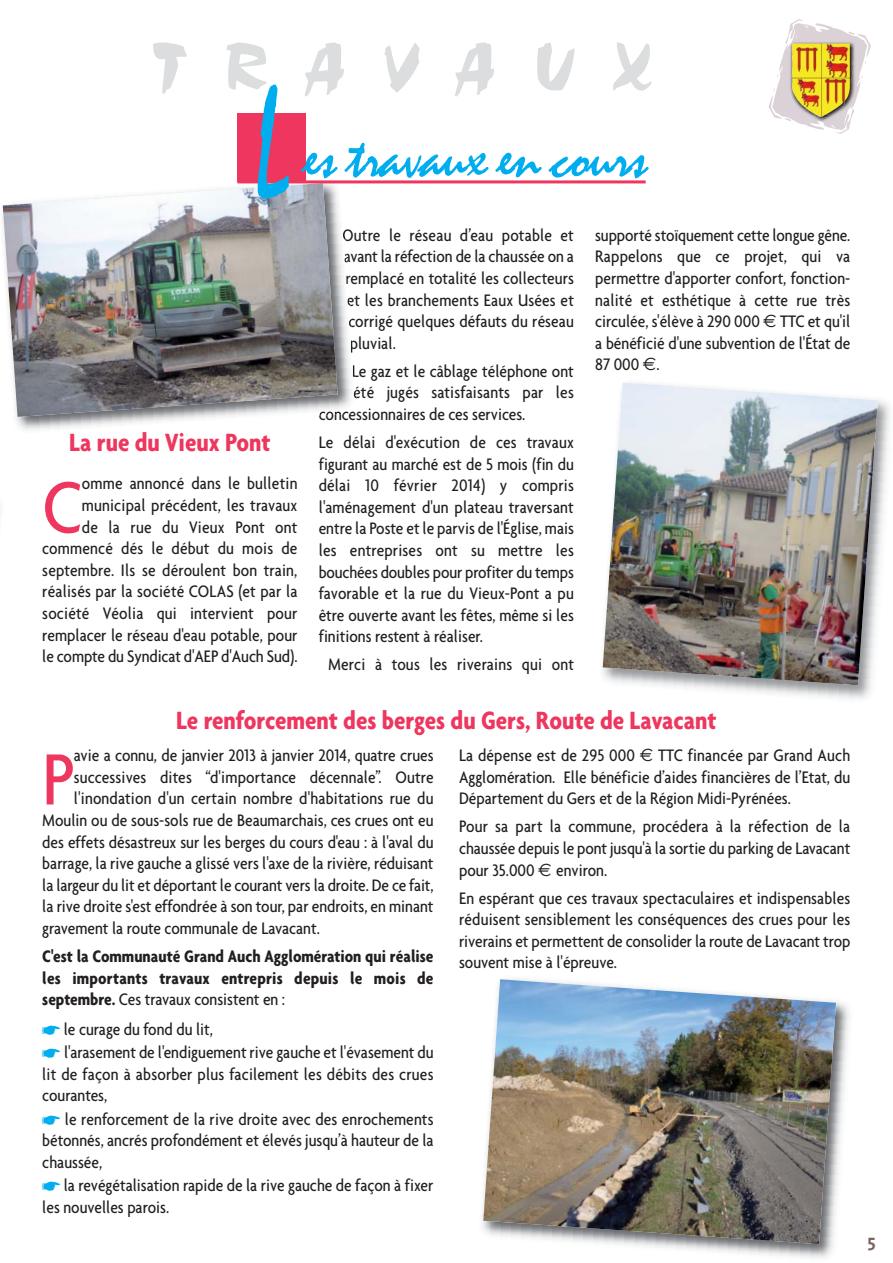
<style>
.page{position:relative;width:893px;height:1263px;background:#fff}
.page>*{position:absolute;margin:0;border:0;box-sizing:border-box;transform-origin:0 0}
.t1{font:162px "Mistral D";color:#00aeef;scale:.67 1}
.t2{font:500 condensed 78.45px "Agenda";color:#ee365e}
.t3{font:72px "Choc D";letter-spacing:.49em;color:#dcddde}
.t4{font:60px "Mistral D";letter-spacing:-.025em;color:#00aeef}
.t5{font:700 condensed 27px "Agenda";color:#ee365e}
.t6{font:500 condensed 18px/21.6px "Agenda";color:#231f20;text-align:justify}
.t7{font:700 condensed 18px/21.6px "Agenda";letter-spacing:.01em;color:#231f20;text-align:justify}
.t8{font:700 18px "The Sans";color:#7d6261}
.s1{font-family:"Euro Sans";font-weight:400;font-stretch:normal}
.s2{font-weight:500}
.s3{color:#00aeef}
</style>
<div class="page">
<svg style="left:768px;top:19px;width:103px;height:115px"></svg>
<img style="left:832px;top:41px;width:24px;height:74px">
<img style="left:791px;top:43px;width:59px;height:74px">
<img style="left:2px;top:175px;width:356px;height:255px">
<svg style="left:343px;top:228px;width:3px;height:13px"></svg>
<svg style="left:344px;top:250px;width:3px;height:13px"></svg>
<img style="left:346px;top:271px;width:3px;height:17px">
<svg style="left:347px;top:293px;width:3px;height:13px"></svg>
<img style="left:349px;top:315px;width:3px;height:16px">
<svg style="left:351px;top:336px;width:2px;height:17px"></svg>
<svg style="left:353px;top:364px;width:2px;height:17px"></svg>
<img style="left:354px;top:387px;width:3px;height:15px">
<img style="left:338px;top:408px;width:20px;height:8px">
<img style="left:3px;top:183px;width:335px;height:234px">
<img style="left:602px;top:382px;width:288px;height:317px">
<img style="left:603px;top:383px;width:275px;height:302px">
<img style="left:482px;top:978px;width:367px;height:280px">
<img style="left:483px;top:979px;width:353px;height:265px">
<div style="left:237px;top:114px;width:68px;height:68px;background:#ee365e"></div>
<hr style="left:237px;top:180px;width:409px;height:3px;background:#ee365e">
<h3 class="t3" style="left:151px;top:43px;width:503px">TRAVAUX</h3>
<h1 class="t1" style="left:254px;top:91px;width:52px">L</h1>
<h3 class="t4" style="left:304px;top:137px;width:344px">es travaux en cours</h3>
<h3 class="t5" style="left:69px;top:432px;width:203px">La rue du Vieux Pont</h3>
<h2 class="t2" style="left:42px;top:478px;width:41px">C</h2>
<p class="t6" style="left:42px;top:474px;width:257px;text-align:right">omme annoncé dans le bulletin municipal précédent, les travaux<br>de la rue du Vieux Pont ont commencé dés le début du mois de septembre. Ils se déroulent bon train, réalisés par la société COLAS (et par la société Véolia qui intervient pour remplacer le réseau d'eau potable, pour le compte du Syndicat d'AEP d'Auch Sud).</p>
<p class="t6" style="left:342px;top:226px;width:233px">Outre le réseau d’eau potable et</p>
<p class="t6" style="left:344px;top:247px;width:232px">avant la réfection de la chaussée on a</p>
<p class="t6" style="left:345px;top:269px;width:230px">remplacé en totalité les collecteurs</p>
<p class="t6" style="left:347px;top:291px;width:229px">et les branchements Eaux Usées et</p>
<p class="t6" style="left:348px;top:312px;width:227px">corrigé quelques défauts du réseau</p>
<p class="t6" style="left:350px;top:334px;width:48px">pluvial.</p>
<p class="t6" style="left:352px;top:362px;width:224px">Le gaz et le câblage téléphone ont</p>
<p class="t6" style="left:353px;top:383px;width:222px">été jugés satisfaisants par les</p>
<p class="t6" style="left:319px;top:405px;width:208px">concessionnaires de ces services.</p>
<p class="t6" style="left:319px;top:433px;width:257px">Le délai d'exécution de ces travaux figurant au marché est de 5 mois (fin du délai 10 février 2014) y compris l'aménagement d'un plateau traversant entre la Poste et le parvis de l'Église, mais les entreprises ont su mettre les bouchées doubles pour profiter du temps favorable et la rue du Vieux-Pont a pu être ouverte avant les fêtes, même si les finitions restent à réaliser.</p>
<p class="t6" style="left:328px;top:655px;width:247px">Merci à tous les riverains qui ont</p>
<p class="t6" style="left:595px;top:226px;width:257px">supporté stoïquement cette longue gêne.<br>Rappelons que ce projet, qui va permettre d'apporter confort, fonction&shy;nalité et esthétique à cette rue très circulée, s'élève à 290 000 <span class="s1">€</span> TTC et qu'il a bénéficié d'une subvention de l'État de 87 000 <span class="s1">€</span>.</p>
<h3 class="t5" style="left:176px;top:710px;width:542px">Le renforcement des berges du Gers, Route de Lavacant</h3>
<h2 class="t2" style="left:42px;top:750px;width:33px">P</h2>
<p class="t6" style="left:74px;top:746px;width:361px">avie a connu, de janvier 2013 à janvier 2014, quatre crues</p>
<p class="t6" style="left:74px;top:768px;width:361px">successives dites “d'importance décennale”. Outre</p>
<p class="t6" style="left:74px;top:789px;width:361px">l'inondation d'un certain nombre d'habitations rue du</p>
<p class="t6" style="left:42px;top:811px;width:393px">Moulin ou de sous-sols rue de Beaumarchais, ces crues ont eu</p>
<p class="t6" style="left:42px;top:833px;width:393px">des effets désastreux sur les berges du cours d'eau : à l'aval du</p>
<p class="t6" style="left:42px;top:854px;width:393px">barrage, la rive gauche a glissé vers l'axe de la rivière, réduisant</p>
<p class="t6" style="left:42px;top:876px;width:393px">la largeur du lit et déportant le courant vers la droite. De ce fait,</p>
<p class="t6" style="left:42px;top:897px;width:393px">la rive droite s'est effondrée à son tour, par endroits, en minant</p>
<p class="t6" style="left:42px;top:919px;width:279px">gravement la route communale de Lavacant.</p>
<p class="t7" style="left:42px;top:947px;width:393px">C'est la Communauté Grand Auch Agglomération qui réalise les importants travaux entrepris depuis le mois de septembre. <span class="s2">Ces travaux consistent en :</span></p>
<p class="t6" style="left:42px;top:1019px;width:393px;line-height:23.2px"><span class="s3">☛</span> le curage du fond du lit,<br><span class="s3">☛</span> l'arasement de l'endiguement rive gauche et l'évasement du</p>
<p class="t6" style="left:42px;top:1065px;width:393px">lit de façon à absorber plus facilement les débits des crues courantes,</p>
<p class="t6" style="left:42px;top:1110px;width:393px"><span class="s3">☛</span> le renforcement de la rive droite avec des enrochements bétonnés, ancrés profondément et élevés jusqu’à hauteur de la chaussée,</p>
<p class="t6" style="left:42px;top:1176px;width:393px"><span class="s3">☛</span> la revégétalisation rapide de la rive gauche de façon à fixer les nouvelles parois.</p>
<p class="t6" style="left:459px;top:746px;width:393px">La dépense est de 295 000 <span class="s1">€</span> TTC financée par Grand Auch Agglomération. Elle bénéficie d’aides financières de l’Etat, du Département du Gers et de la Région Midi-Pyrénées.</p>
<p class="t6" style="left:459px;top:817px;width:393px">Pour sa part la commune, procédera à la réfection de la chaussée depuis le pont jusqu'à la sortie du parking de Lavacant pour 35.000 <span class="s1">€</span> environ.</p>
<p class="t6" style="left:459px;top:889px;width:393px">En espérant que ces travaux spectaculaires et indispensables réduisent sensiblement les conséquences des crues pour les riverains et permettent de consolider la route de Lavacant trop souvent mise à l'épreuve.</p>
<p class="t8" style="left:867px;top:1233px;width:10px">5</p>
</div>
